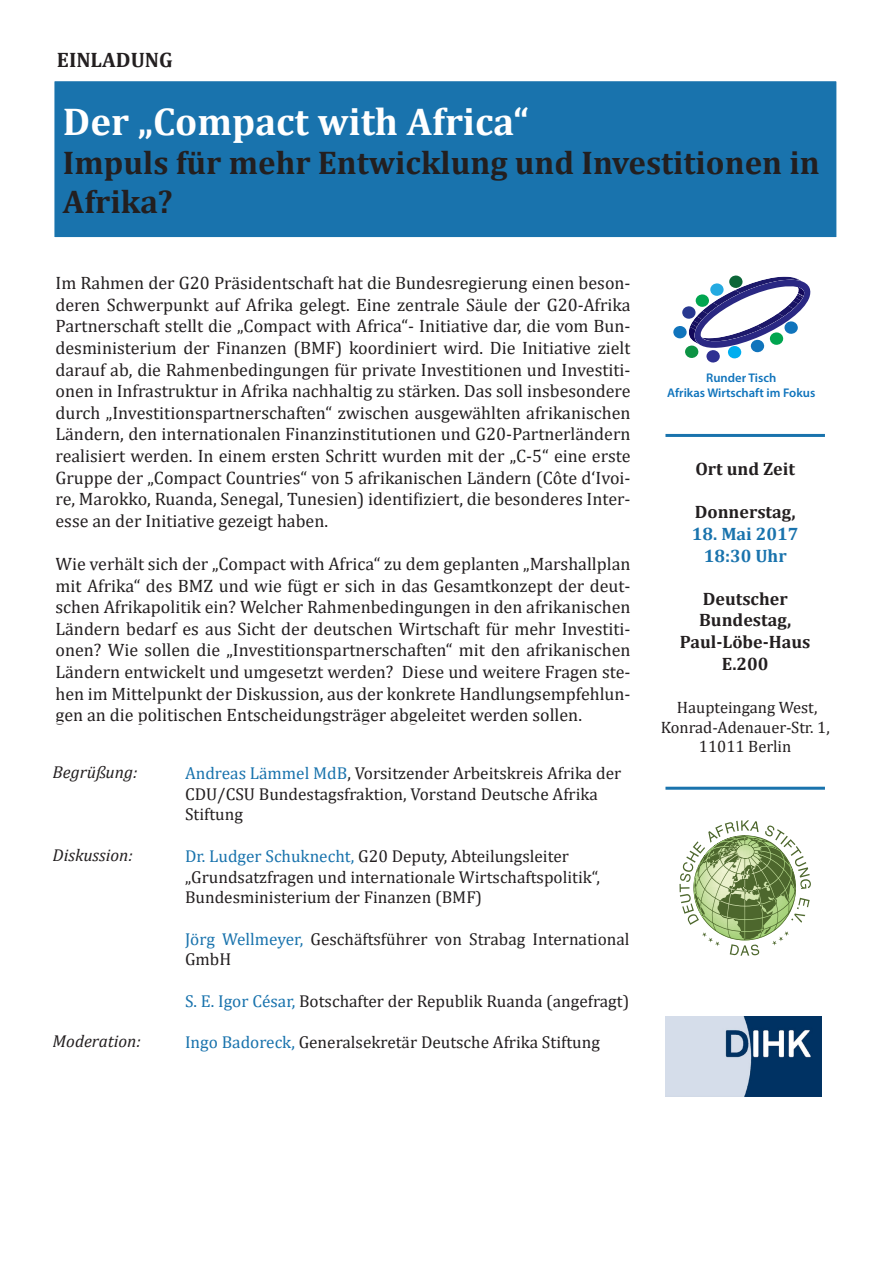
<style>
.page{position:relative;width:893px;height:1263px;background:#fff}
.page>*{position:absolute;margin:0;border:0;box-sizing:border-box;transform-origin:0 0}
.t1{font:700 39px "Cambria";color:#fff}
.t2{font:700 33px/39px "Cambria";color:#231f20}
.t3{font:700 21px "Cambria";color:#231f20}
.t4{font:18px/21.6px "Cambria";color:#231f20;text-align:justify}
.t5{font:700 18px/21.6px "Cambria";color:#231f20;text-align:center}
.t6{font:700 18px "Cambria";color:#1973ad}
.t7{font:17.25px/20.7px "Cambria";color:#231f20}
.t8{font:italic 17.25px "Cambria";color:#231f20}
.t9{font:16.5px/19.8px "Cambria";color:#231f20;text-align:center}
.t10{font:600 12.6px/15.1px "Myriad Pro";color:#1074bc;text-align:center}
.s1{color:#1973ad}
</style>
<div class="page">
<div style="left:54px;top:80px;width:783px;height:158px;background:#1973ad"></div>
<div style="left:53px;top:80px;width:785px;height:159px;border:2px solid #fff"></div>
<hr style="left:665px;top:434px;width:160px;height:3px;background:#1973ad">
<hr style="left:665px;top:787px;width:160px;height:3px;background:#1973ad">
<svg style="left:679px;top:820px;width:132px;height:136px"></svg>
<svg style="left:689px;top:277px;width:121px;height:71px"></svg>
<div style="left:685px;top:345px;width:14px;height:13px;background:#0d9344;border-radius:50%"></div>
<div style="left:729px;top:275px;width:14px;height:13px;background:#0c6638;border-radius:50%"></div>
<div style="left:682px;top:306px;width:14px;height:13px;background:#283890;border-radius:50%"></div>
<div style="left:706px;top:350px;width:14px;height:13px;background:#2e3092;border-radius:50%"></div>
<div style="left:695px;top:294px;width:14px;height:13px;background:#00a54f;border-radius:50%"></div>
<div style="left:728px;top:346px;width:14px;height:13px;background:#00aeef;border-radius:50%"></div>
<div style="left:673px;top:326px;width:14px;height:13px;background:#1074bc;border-radius:50%"></div>
<div style="left:784px;top:321px;width:14px;height:13px;background:#1074bc;border-radius:50%"></div>
<svg style="left:750px;top:339px;width:14px;height:13px"></svg>
<div style="left:710px;top:283px;width:14px;height:13px;background:#24aae1;border-radius:50%"></div>
<div style="left:769px;top:332px;width:14px;height:13px;background:#00a54f;border-radius:50%"></div>
<img style="left:665px;top:1017px;width:156px;height:80px">
<p class="t3" style="left:57px;top:45px;width:117px">EINLADUNG</p>
<p class="t1" style="left:63px;top:94px;width:468px">Der „Compact with Africa“</p>
<p class="t2" style="left:63px;top:142px;width:758px">Impuls für mehr Entwicklung und Investitionen in<br>Afrika?</p>
<p class="t4" style="left:56px;top:272px;width:577px">Im Rahmen der G20 Präsidentschaft hat die Bundesregierung einen beson&shy;deren Schwerpunkt auf Afrika gelegt. Eine zentrale Säule der G20-Afrika Partnerschaft stellt die „Compact with Africa“- Initiative dar, die vom Bun&shy;desministerium der Finanzen (BMF) koordiniert wird. Die Initiative zielt darauf ab, die Rahmenbedingungen für private Investitionen und Investiti&shy;onen in Infrastruktur in Afrika nachhaltig zu stärken. Das soll insbesondere durch „Investitionspartnerschaften“ zwischen ausgewählten afrikanischen Ländern, den internationalen Finanzinstitutionen und G20-Partnerländern realisiert werden. In einem ersten Schritt wurden mit der „C-5“ eine erste Gruppe der „Compact Countries“ von 5 afrikanischen Ländern (Côte d‘Ivoi&shy;re, Marokko, Ruanda, Senegal, Tunesien) identifiziert, die besonderes Inter&shy;esse an der Initiative gezeigt haben.</p>
<p class="t4" style="left:56px;top:553px;width:577px">Wie verhält sich der „Compact with Africa“ zu dem geplanten „Marshallplan mit Afrika“ des BMZ und wie fügt er sich in das Gesamtkonzept der deut&shy;schen Afrikapolitik ein? Welcher Rahmenbedingungen in den afrikanischen Ländern bedarf es aus Sicht der deutschen Wirtschaft für mehr Investiti&shy;onen? Wie sollen die „Investitionspartnerschaften“ mit den afrikanischen Ländern entwickelt und umgesetzt werden? Diese und weitere Fragen ste&shy;hen im Mittelpunkt der Diskussion, aus der konkrete Handlungsempfehlun&shy;gen an die politischen Entscheidungsträger abgeleitet werden sollen.</p>
<p class="t8" style="left:53px;top:760px;width:86px">Begrüßung:</p>
<p class="t8" style="left:53px;top:842px;width:82px">Diskussion:</p>
<p class="t8" style="left:53px;top:1029px;width:90px">Moderation:</p>
<p class="t7" style="left:185px;top:763px;width:438px"><span class="s1">Andreas Lämmel MdB</span>, Vorsitzender Arbeitskreis Afrika der<br>CDU/CSU Bundestagsfraktion, Vorstand Deutsche Afrika<br>Stiftung</p>
<p class="t7" style="left:185px;top:845px;width:417px"><span class="s1">Dr. Ludger Schuknecht,</span> G20 Deputy, Abteilungsleiter „Grundsatzfragen und internationale Wirtschaftspolitik“,<br>Bundesministerium der Finanzen (BMF)</p>
<p class="t7" style="left:185px;top:928px;width:446px"><span class="s1">Jörg Wellmeyer,</span> Geschäftsführer von Strabag International<br>GmbH</p>
<p class="t7" style="left:185px;top:990px;width:446px"><span class="s1">S. E. Igor César,</span> Botschafter der Republik Ruanda (angefragt)</p>
<p class="t7" style="left:185px;top:1032px;width:416px"><span class="s1">Ingo Badoreck,</span> Generalsekretär Deutsche Afrika Stiftung</p>
<p class="t10" style="left:667px;top:370px;width:150px">Runder Tisch<br>Afrikas Wirtschaft im Fokus</p>
<p class="t5" style="left:695px;top:458px;width:101px">Ort und Zeit</p>
<p class="t5" style="left:695px;top:501px;width:102px">Donnerstag,</p>
<p class="t6" style="left:692px;top:521px;width:108px">18. Mai 2017</p>
<p class="t6" style="left:704px;top:543px;width:84px">18:30 Uhr</p>
<p class="t5" style="left:680px;top:587px;width:132px">Deutscher<br>Bundestag,<br>Paul-Löbe-Haus<br>E.200</p>
<p class="t9" style="left:661px;top:697px;width:171px">Haupteingang West,<br>Konrad-Adenauer-Str. 1,<br>11011 Berlin</p>
</div>
